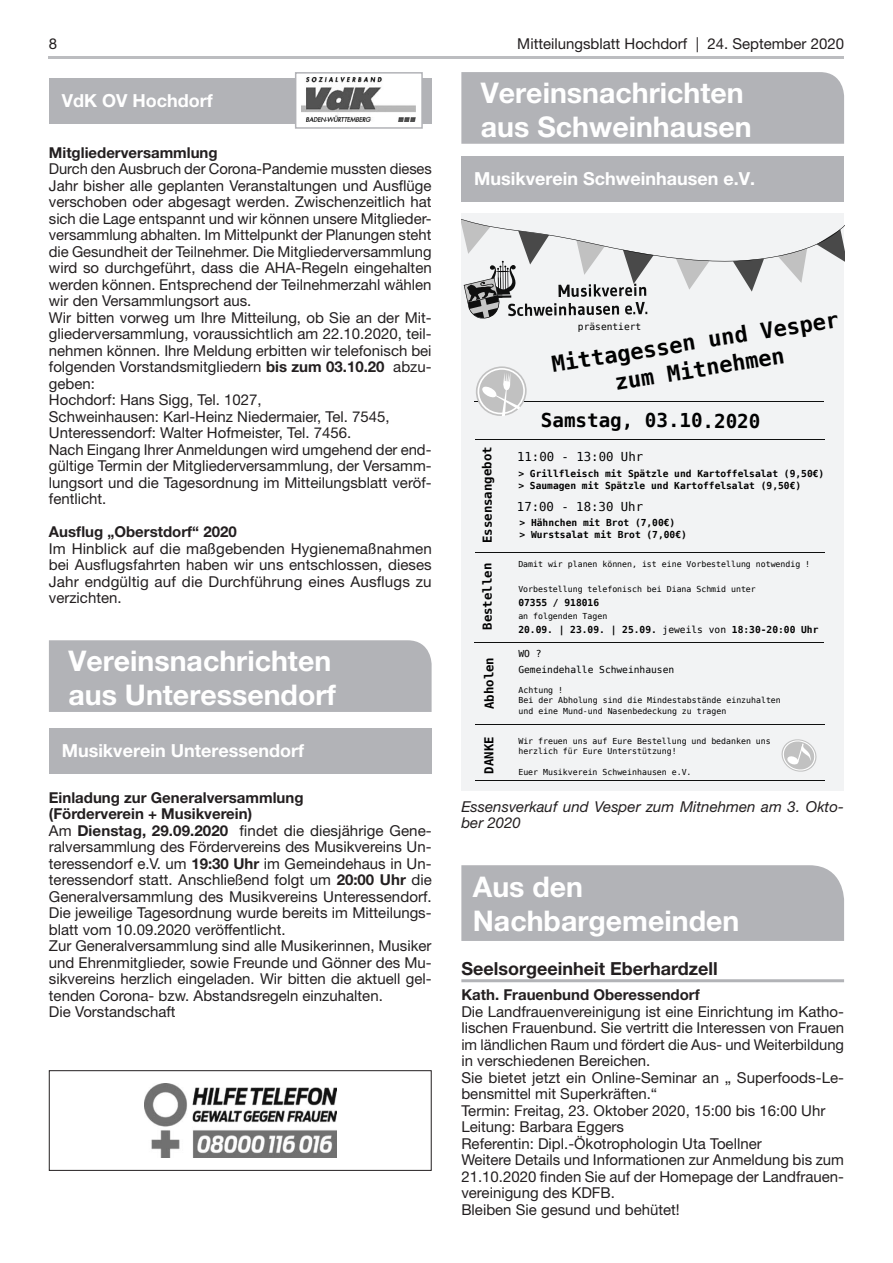
<style>
.page{position:relative;width:893px;height:1263px;background:#fff}
.page>*{position:absolute;margin:0;border:0;box-sizing:border-box;transform-origin:0 0}
.t1{font:700 28.5px/34.2px "Helvetica Neue LT Std";color:#fff}
.t2{font:700 21.9px/27.5px "DejaVu Sans Mono";color:#010101;text-align:center}
.t3{font:700 19.2px "DejaVu Sans Mono";letter-spacing:-.01em;color:#010101}
.t4{font:700 18px "Helvetica Neue LT Std";color:#fff}
.t5{font:700 18px "Helvetica Neue LT Std";color:#231f20}
.t6{font:15px/16.5px "Helvetica Neue LT Std";color:#231f20}
.t7{font:700 15px "Helvetica Neue LT Std";color:#231f20}
.t8{font:italic 15px/16.5px "Helvetica Neue LT Std";color:#231f20}
.t9{font:700 12.3px "DejaVu Sans Mono";letter-spacing:-.005em;color:#010101}
.t10{font:12.3px "DejaVu Sans Mono";color:#010101}
.t11{font:700 9.6px/12px "DejaVu Sans Mono";color:#010101}
.t12{font:9.6px/15.8px "DejaVu Sans Mono";letter-spacing:-.01em;color:#010101}
.t13{font:8.25px/10.4px "DejaVu Sans Mono";color:#010101}
.s1{font-weight:700}
.s2{font-weight:400}
</style>
<div class="page">
<hr style="left:49px;top:56px;width:795px;height:3px;background:#bcbdc0">
<div style="left:49px;top:78px;width:383px;height:45px;background:#b2b3b7"></div>
<div style="left:296px;top:73px;width:126px;height:55px;background:#fff"></div>
<div style="left:295px;top:72px;width:128px;height:57px;border:2px solid #b2b3b7"></div>
<img style="left:301px;top:78px;width:114px;height:43px">
<div style="left:49px;top:640px;width:383px;height:72px;background:#b2b3b7"></div>
<div style="left:49px;top:728px;width:383px;height:46px;background:#b2b3b7"></div>
<hr style="left:461px;top:979px;width:383px;height:3px;background:#b2b3b7">
<div style="left:461px;top:72px;width:383px;height:72px;background:#b2b3b7"></div>
<div style="left:461px;top:156px;width:383px;height:45px;background:#b2b3b7"></div>
<div style="left:461px;top:214px;width:383px;height:577px;background:#f2f3f4"></div>
<hr style="left:474px;top:642px;width:350px;height:1px;background:#0f0f0f">
<hr style="left:475px;top:552px;width:350px;height:1px;background:#0f0f0f">
<hr style="left:475px;top:724px;width:349px;height:1px;background:#0f0f0f">
<hr style="left:475px;top:439px;width:350px;height:1px;background:#0f0f0f">
<hr style="left:474px;top:401px;width:350px;height:1px;background:#0f0f0f">
<hr style="left:475px;top:780px;width:350px;height:1px;background:#0f0f0f">
<svg style="left:476px;top:366px;width:51px;height:50px"></svg>
<svg style="left:461px;top:219px;width:383px;height:100px"></svg>
<svg style="left:781px;top:739px;width:36px;height:33px"></svg>
<div style="left:461px;top:865px;width:383px;height:76px;background:#b2b3b7"></div>
<img style="left:144px;top:1083px;width:192px;height:75px">
<div style="left:49px;top:1070px;width:383px;height:101px;border:1px solid #231f20"></div>
<p class="t6" style="left:49px;top:35px;width:10px">8</p>
<p class="t6" style="left:517px;top:35px;width:328px">Mitteilungsblatt Hochdorf | 24. September 2020</p>
<p class="t4" style="left:62px;top:90px;width:153px">VdK OV Hochdorf</p>
<p class="t7" style="left:49px;top:143px;width:170px">Mitgliederversammlung</p>
<p class="t6" style="left:49px;top:160px;width:384px">Durch den Ausbruch der Corona-Pandemie mussten dieses Jahr bisher alle geplanten Veranstaltungen und Ausflüge verschoben oder abgesagt werden. Zwischenzeitlich hat sich die Lage entspannt und wir können unsere Mitglieder&shy;versammlung abhalten. Im Mittelpunkt der Planungen steht die Gesundheit der Teilnehmer. Die Mitgliederversammlung wird so durchgeführt, dass die AHA-Regeln eingehalten werden können. Entsprechend der Teilnehmerzahl wählen wir den Versammlungsort aus.<br>Wir bitten vorweg um Ihre Mitteilung, ob Sie an der Mit&shy;gliederversammlung, voraussichtlich am 22.10.2020, teil&shy;nehmen können. Ihre Meldung erbitten wir telefonisch bei folgenden Vorstandsmitgliedern <span class="s1">bis zum 03.10.20</span> abzu&shy;geben:<br>Hochdorf: Hans Sigg, Tel. 1027,<br>Schweinhausen: Karl-Heinz Niedermaier, Tel. 7545, Unteressendorf: Walter Hofmeister, Tel. 7456.<br>Nach Eingang Ihrer Anmeldungen wird umgehend der end&shy;gültige Termin der Mitgliederversammlung, der Versamm&shy;lungsort und die Tagesordnung im Mitteilungsblatt veröf&shy;fentlicht.</p>
<p class="t7" style="left:49px;top:523px;width:189px">Ausflug „Oberstdorf“ 2020</p>
<p class="t6" style="left:49px;top:540px;width:384px;text-align:justify">Im Hinblick auf die maßgebenden Hygienemaßnahmen bei Ausflugsfahrten haben wir uns entschlossen, dieses Jahr endgültig auf die Durchführung eines Ausflugs zu verzichten.</p>
<h1 class="t1" style="left:68px;top:643px;width:269px">Vereinsnachrichten aus Unteressendorf</h1>
<p class="t4" style="left:62px;top:739px;width:244px">Musikverein Unteressendorf</p>
<p class="t6" style="left:49px;top:789px;width:384px"><span class="s1">Einladung zur Generalversammlung<br>(Förderverein + Musikverein)<br></span>Am <span class="s1">Dienstag, 29.09.2020</span> findet die diesjährige Gene&shy;ralversammlung des Fördervereins des Musikvereins Un&shy;teressendorf e.V. um <span class="s1">19:30 Uhr</span> im Gemeindehaus in Un&shy;teressendorf statt. Anschließend folgt um <span class="s1">20:00 Uhr</span> die Generalversammlung des Musikvereins Unteressendorf.<br>Die jeweilige Tagesordnung wurde bereits im Mitteilungs&shy;blatt vom 10.09.2020 veröffentlicht.<br>Zur Generalversammlung sind alle Musikerinnen, Musiker und Ehrenmitglieder, sowie Freunde und Gönner des Mu&shy;sikvereins herzlich eingeladen. Wir bitten die aktuell gel&shy;tenden Corona- bzw. Abstandsregeln einzuhalten.<br>Die Vorstandschaft</p>
<h1 class="t1" style="left:481px;top:75px;width:272px">Vereinsnachrichten aus Schweinhausen</h1>
<p class="t4" style="left:474px;top:168px;width:283px">Musikverein Schweinhausen e.V.</p>
<h2 class="t2" style="left:550px;top:351px;width:292px;rotate:-9deg">Mittagessen und Vesper zum Mitnehmen</h2>
<p class="t12" style="left:578px;top:319px;width:65px">präsentiert</p>
<p class="t3" style="left:541px;top:407px;width:221px">Samstag, 03.10.2020</p>
<p class="t9" style="left:479px;top:543px;width:98px;rotate:-90deg">Essensangebot</p>
<p class="t9" style="left:479px;top:630px;width:68px;rotate:-90deg">Bestellen</p>
<p class="t13" style="left:518px;top:559px;width:293px">Damit wir planen können, ist eine Vorbestellung notwendig !</p>
<p class="t10" style="left:517px;top:449px;width:128px">11:00 - 13:00 Uhr</p>
<p class="t11" style="left:518px;top:468px;width:307px">&gt; Grillfleisch mit Spätzle und Kartoffelsalat (9,50€) &gt; Saumagen mit Spätzle und Kartoffelsalat (9,50€)</p>
<p class="t10" style="left:517px;top:498px;width:128px">17:00 - 18:30 Uhr</p>
<p class="t11" style="left:519px;top:517px;width:169px">&gt; Hähnchen mit Brot (7,00€)<br>&gt; Wurstsalat mit Brot (7,00€)</p>
<p class="t13" style="left:518px;top:584px;width:239px">Vorbestellung telefonisch bei Diana Schmid unter</p>
<p class="t11" style="left:518px;top:597px;width:82px">07355 / 918016</p>
<p class="t13" style="left:518px;top:611px;width:91px">an folgenden Tagen</p>
<p class="t11" style="left:518px;top:623px;width:302px">20.09. | 23.09. | 25.09. <span class="s2">jeweils von</span> 18:30-20:00 Uhr</p>
<p class="t9" style="left:481px;top:709px;width:54px;rotate:-90deg">Abholen</p>
<p class="t12" style="left:518px;top:646px;width:157px">WO ?<br>Gemeindehalle Schweinhausen</p>
<p class="t13" style="left:519px;top:685px;width:264px">Achtung !<br>Bei der Abholung sind die Mindestabstände einzuhalten und eine Mund-und Nasenbedeckung zu tragen</p>
<p class="t9" style="left:480px;top:774px;width:39px;rotate:-90deg">DANKE</p>
<p class="t13" style="left:518px;top:736px;width:254px">Wir freuen uns auf Eure Bestellung und bedanken uns herzlich für Eure Unterstützung!</p>
<p class="t13" style="left:518px;top:767px;width:175px">Euer Musikverein Schweinhausen e.V.</p>
<p class="t8" style="left:461px;top:798px;width:384px">Essensverkauf und Vesper zum Mitnehmen am 3. Okto&shy;ber 2020</p>
<h1 class="t1" style="left:473px;top:869px;width:268px">Aus den<br>Nachbargemeinden</h1>
<p class="t5" style="left:461px;top:957px;width:258px">Seelsorgeeinheit Eberhardzell</p>
<p class="t7" style="left:461px;top:985px;width:240px">Kath. Frauenbund Oberessendorf</p>
<p class="t6" style="left:461px;top:1003px;width:384px">Die Landfrauenvereinigung ist eine Einrichtung im Katho&shy;lischen Frauenbund. Sie vertritt die Interessen von Frauen im ländlichen Raum und fördert die Aus- und Weiterbildung in verschiedenen Bereichen.<br>Sie bietet jetzt ein Online-Seminar an „ Superfoods-Le&shy;bensmittel mit Superkräften.“<br>Termin: Freitag, 23. Oktober 2020, 15:00 bis 16:00 Uhr Leitung: Barbara Eggers<br>Referentin: Dipl.-Ökotrophologin Uta Toellner<br>Weitere Details und Informationen zur Anmeldung bis zum 21.10.2020 finden Sie auf der Homepage der Landfrauen&shy;vereinigung des KDFB.<br>Bleiben Sie gesund und behütet!</p>
</div>
